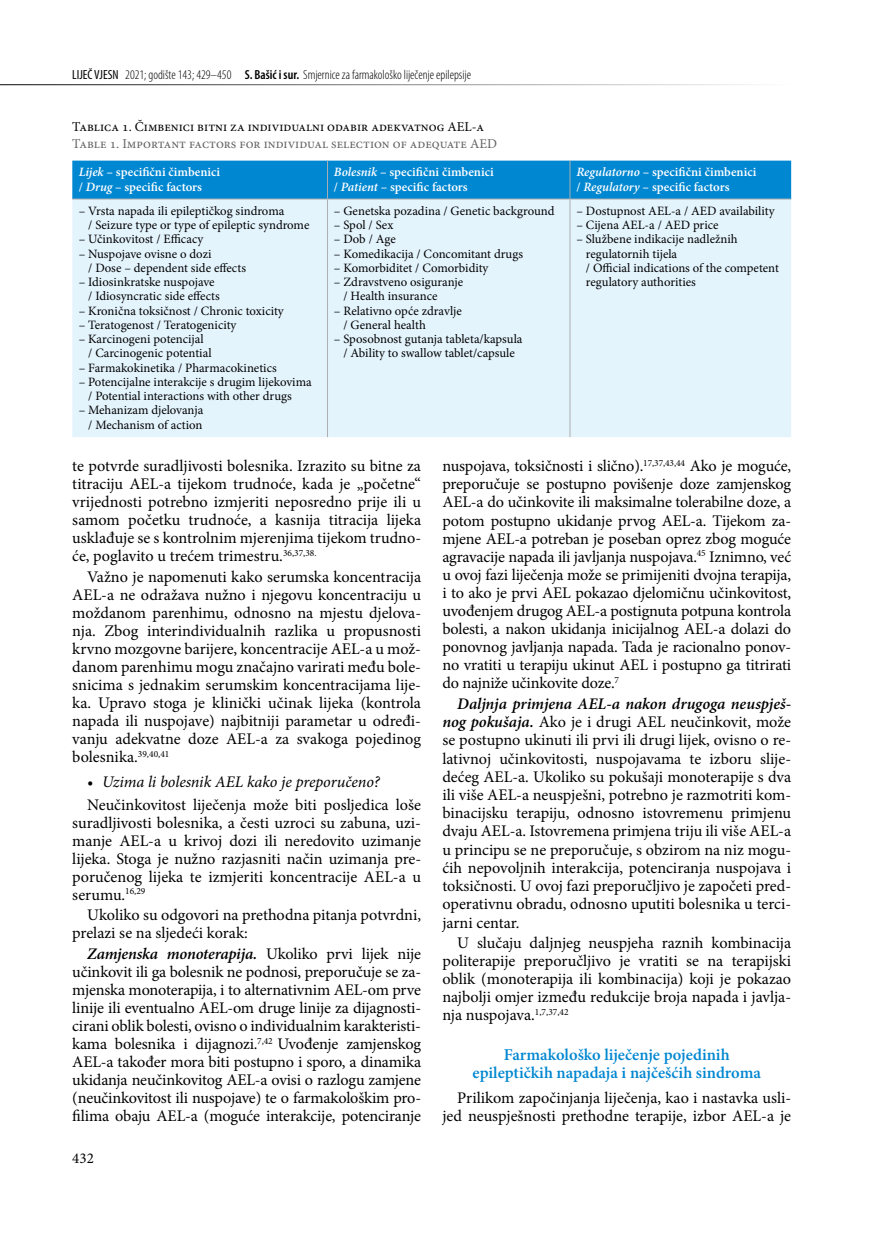
<style>
.page{position:relative;width:872px;height:1234px;background:#fff}
.page>*{position:absolute;margin:0;border:0;box-sizing:border-box;transform-origin:0 0}
.t1{font:600 16.5px/18px "Minion Pro";color:#0087d1;text-align:center}
.t2{font:16.2px/18px "Minion Pro";color:#000;text-align:justify}
.t3{font:italic 16.2px "Minion Pro";letter-spacing:-.005em;color:#000}
.t4{font:15px "Minion Pro";color:#000}
.t5{font:13.5px "Minion Pro";color:#000}
.t6{font:13.5px "Minion Pro";color:#646365}
.t7{font:300 condensed 13.2px "Myriad Pro";color:#000}
.t8{font:12.75px/14.2px "Minion Pro";color:#000}
.t9{font:600 12.75px/14.2px "Minion Pro";color:#fff}
.s1{font-weight:400}
.s2{font-weight:600}
.s3{font-style:italic}
.s4{font-weight:600;font-style:italic}
</style>
<div class="page">
<hr style="left:0;top:84px;width:791px;height:1px;background:#000">
<div style="left:72px;top:160px;width:719px;height:39px;background:#0087d1"></div>
<div style="left:72px;top:200px;width:719px;height:237px;background:#e4f4fd"></div>
<hr style="left:327px;top:160px;width:1px;height:39px;background:#adaeb1">
<hr style="left:569px;top:160px;width:1px;height:39px;background:#adaeb1">
<hr style="left:72px;top:199px;width:255px;height:1px;background:#adaeb1">
<hr style="left:327px;top:199px;width:243px;height:1px;background:#adaeb1">
<hr style="left:327px;top:199px;width:1px;height:238px;background:#adaeb1">
<hr style="left:570px;top:199px;width:221px;height:1px;background:#adaeb1">
<hr style="left:569px;top:199px;width:1px;height:238px;background:#adaeb1">
<p class="t7" style="left:72px;top:67px;width:400px"><span class="s1">LIJEČ VJESN</span> 2021; godište 143; 429–450 <span class="s2">S. Bašić i sur.</span> Smjernice za farmakološko liječenje epilepsije</p>
<p class="t5" style="left:72px;top:118px;width:413px">Tablica 1. Čimbenici bitni za individualni odabir adekvatnog AEL-a</p>
<p class="t6" style="left:72px;top:135px;width:426px">Table 1. Important factors for individual selection of adequate AED</p>
<p class="t9" style="left:79px;top:165px;width:143px"><span class="s3">Lijek</span> – specifični čimbenici / <span class="s3">Drug</span> – specific factors</p>
<p class="t9" style="left:334px;top:165px;width:161px"><span class="s3">Bolesnik</span> – specifični čimbenici / <span class="s3">Patient</span> – specific factors</p>
<p class="t9" style="left:576px;top:165px;width:181px"><span class="s3">Regulatorno</span> – specifični čimbenici / <span class="s3">Regulatory</span> – specific factors</p>
<p class="t8" style="left:88px;top:203px;width:223px;text-indent:-10px">– Vrsta napada ili epileptičkog sindroma<br>/ Seizure type or type of epileptic syndrome</p>
<p class="t8" style="left:79px;top:232px;width:126px">– Učinkovitost / Efficacy</p>
<p class="t8" style="left:88px;top:246px;width:159px;text-indent:-10px">– Nuspojave ovisne o dozi<br>/ Dose – dependent side effects</p>
<p class="t8" style="left:88px;top:275px;width:133px;text-indent:-10px">– Idiosinkratske nuspojave / Idiosyncratic side effects</p>
<p class="t8" style="left:79px;top:303px;width:207px">– Kronična toksičnost / Chronic toxicity</p>
<p class="t8" style="left:79px;top:317px;width:159px">– Teratogenost / Teratogenicity</p>
<p class="t8" style="left:88px;top:332px;width:125px;text-indent:-10px">– Karcinogeni potencijal<br>/ Carcinogenic potential</p>
<p class="t8" style="left:79px;top:360px;width:200px">– Farmakokinetika / Pharmacokinetics</p>
<p class="t8" style="left:88px;top:374px;width:225px;text-indent:-10px">– Potencijalne interakcije s drugim lijekovima / Potential interactions with other drugs</p>
<p class="t8" style="left:79px;top:403px;width:126px;text-align:right">– Mehanizam djelovanja / Mechanism of action</p>
<p class="t8" style="left:334px;top:203px;width:222px">– Genetska pozadina / Genetic background</p>
<p class="t8" style="left:334px;top:218px;width:61px">– Spol / Sex</p>
<p class="t8" style="left:334px;top:232px;width:63px">– Dob / Age</p>
<p class="t8" style="left:334px;top:246px;width:191px">– Komedikacija / Concomitant drugs</p>
<p class="t8" style="left:334px;top:260px;width:156px">– Komorbiditet / Comorbidity</p>
<p class="t8" style="left:343px;top:275px;width:121px;text-indent:-10px">– Zdravstveno osiguranje / Health insurance</p>
<p class="t8" style="left:343px;top:303px;width:120px;text-indent:-10px">– Relativno opće zdravlje / General health</p>
<p class="t8" style="left:334px;top:332px;width:190px;text-align:center">– Sposobnost gutanja tableta/kapsula / Ability to swallow tablet/capsule</p>
<p class="t8" style="left:576px;top:204px;width:200px">– Dostupnost AEL-a / AED availability</p>
<p class="t8" style="left:576px;top:218px;width:144px">– Cijena AEL-a / AED price</p>
<p class="t8" style="left:586px;top:232px;width:194px;text-indent:-10px">– Službene indikacije nadležnih regulatornih tijela<br>/ Official indications of the competent regulatory authorities</p>
<p class="t2" style="left:72px;top:457px;width:350px">te potvrde suradljivosti bolesnika. Izrazito su bitne za titraciju AEL-a tijekom trudnoće, kada je „početne“ vrijednosti potrebno izmjeriti neposredno prije ili u samom početku trudnoće, a kasnija titracija lijeka usklađuje se s kontrolnim mjerenjima tijekom trudno&shy;će, poglavito u trećem trimestru.<sup>36,37,38.</sup></p>
<p class="t2" style="left:72px;top:567px;width:350px;text-indent:15px">Važno je napomenuti kako serumska koncentracija AEL-a ne odražava nužno i njegovu koncentraciju u moždanom parenhimu, odnosno na mjestu djelova&shy;nja. Zbog interindividualnih razlika u propusnosti krvno mozgovne barijere, koncentracije AEL-a u mož&shy;danom parenhimu mogu značajno varirati među bole&shy;snicima s jednakim serumskim koncentracijama lije&shy;ka. Upravo stoga je klinički učinak lijeka (kontrola napada ili nuspojave) najbitniji parametar u određi&shy;vanju adekvatne doze AEL-a za svakoga pojedinog bolesnika.<sup>39,40,41</sup></p>
<p class="t3" style="left:87px;top:770px;width:294px">• Uzima li bolesnik AEL kako je preporučeno?</p>
<p class="t2" style="left:72px;top:795px;width:350px;text-indent:15px">Neučinkovitost liječenja može biti posljedica loše suradljivosti bolesnika, a česti uzroci su zabuna, uzi&shy;manje AEL-a u krivoj dozi ili neredovito uzimanje lijeka. Stoga je nužno razjasniti način uzimanja pre&shy;poručenog lijeka te izmjeriti koncentracije AEL-a u serumu.<sup>16,29</sup></p>
<p class="t2" style="left:72px;top:906px;width:350px;text-indent:15px">Ukoliko su odgovori na prethodna pitanja potvrdni, prelazi se na sljedeći korak:</p>
<p class="t2" style="left:72px;top:944px;width:350px;text-indent:15px"><span class="s4">Zamjenska monoterapija.</span> Ukoliko prvi lijek nije učinkovit ili ga bolesnik ne podnosi, preporučuje se za&shy;mjenska monoterapija, i to alternativnim AEL-om prve linije ili eventualno AEL-om druge linije za dijagnosti&shy;cirani oblik bolesti, ovisno o individualnim karakteristi&shy;kama bolesnika i dijagnozi.<sup>7,42</sup> Uvođenje zamjenskog AEL-a također mora biti postupno i sporo, a dinamika ukidanja neučinkovitog AEL-a ovisi o razlogu zamjene (neučinkovitost ili nuspojave) te o farmakološkim pro&shy;filima obaju AEL-a (moguće interakcije, potenciranje</p>
<p class="t4" style="left:72px;top:1147px;width:23px">432</p>
<p class="t2" style="left:442px;top:457px;width:350px">nuspojava, toksičnosti i slično).<sup>17,37,43,44</sup> Ako je moguće, preporučuje se postupno povišenje doze zamjenskog AEL-a do učinkovite ili maksimalne tolerabilne doze, a potom postupno ukidanje prvog AEL-a. Tijekom za&shy;mjene AEL-a potreban je poseban oprez zbog moguće agravacije napada ili javljanja nuspojava.<sup>45</sup> Iznimno, već u ovoj fazi liječenja može se primijeniti dvojna terapija, i to ako je prvi AEL pokazao djelomičnu učinkovitost, uvođenjem drugog AEL-a postignuta potpuna kontrola bolesti, a nakon ukidanja inicijalnog AEL-a dolazi do ponovnog javljanja napada. Tada je racionalno ponov&shy;no vratiti u terapiju ukinut AEL i postupno ga titrirati do najniže učinkovite doze.<sup>7</sup></p>
<p class="t2" style="left:442px;top:694px;width:350px;text-indent:15px"><span class="s4">Daljnja primjena AEL-a nakon drugoga neuspješ&shy;nog pokušaja.</span> Ako je i drugi AEL neučinkovit, može se postupno ukinuti ili prvi ili drugi lijek, ovisno o re&shy;lativnoj učinkovitosti, nuspojavama te izboru slije&shy;dećeg AEL-a. Ukoliko su pokušaji monoterapije s dva ili više AEL-a neuspješni, potrebno je razmotriti kom&shy;binacijsku terapiju, odnosno istovremenu primjenu dvaju AEL-a. Istovremena primjena triju ili više AEL-a u principu se ne preporučuje, s obzirom na niz mogu&shy;ćih nepovoljnih interakcija, potenciranja nuspojava i toksičnosti. U ovoj fazi preporučljivo je započeti pred&shy;operativnu obradu, odnosno uputiti bolesnika u terci&shy;jarni centar.</p>
<p class="t2" style="left:442px;top:933px;width:350px;text-indent:15px">U slučaju daljnjeg neuspjeha raznih kombinacija politerapije preporučljivo je vratiti se na terapijski oblik (monoterapija ili kombinacija) koji je pokazao najbolji omjer između redukcije broja napada i javlja&shy;nja nuspojava.<sup>1,7,37,42</sup></p>
<p class="t1" style="left:472px;top:1045px;width:290px">Farmakološko liječenje pojedinih epileptičkih napadaja i najčešćih sindroma</p>
<p class="t2" style="left:442px;top:1088px;width:350px;text-align:right">Prilikom započinjanja liječenja, kao i nastavka usli&shy;jed neuspješnosti prethodne terapije, izbor AEL-a je</p>
</div>
